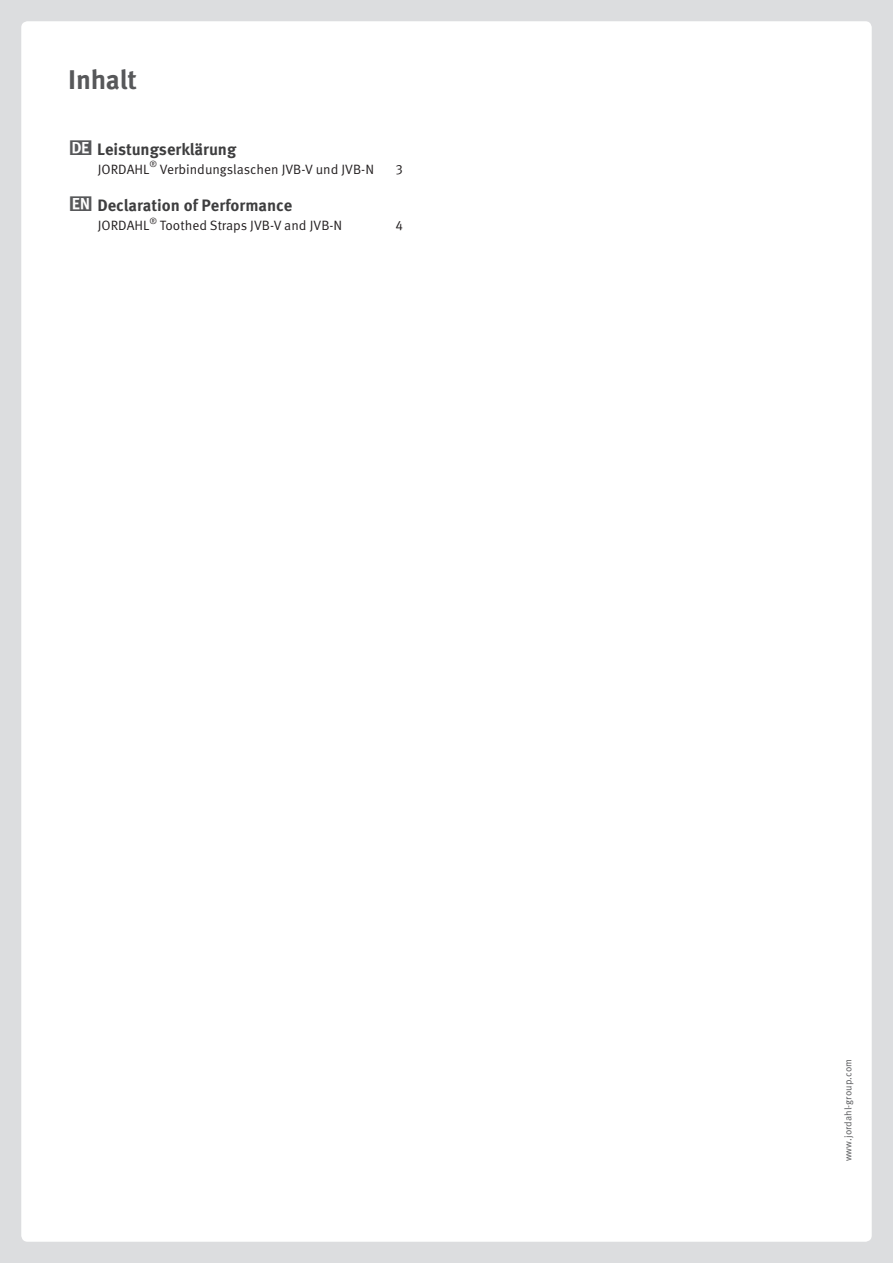
<style>
.page{position:relative;width:893px;height:1263px;background:#dcdddf}
.page>*{position:absolute;margin:0;border:0;box-sizing:border-box;transform-origin:0 0}
.t1{font:700 27px "Meta Pro";letter-spacing:-.01em;color:#57585a}
.t2{font:700 16.5px "Meta Pro";color:#3e3e3f}
.t3{font:13.5px "Meta Pro";color:#231f20}
.t4{font:9.75px "Meta Pro";letter-spacing:.01em;color:#57585a}
.s1{font-family:"Meta Bold Zeichen";font-weight:400;font-size:21px;color:#57585a}
</style>
<div class="page">
<div style="left:21px;top:21px;width:851px;height:1221px;background:#fff;border-radius:6px"></div>
<h1 class="t1" style="left:68px;top:58px;width:71px">Inhalt</h1>
<p class="t2" style="left:68px;top:136px;width:170px"><span class="s1">D</span>Leistungserklärung</p>
<p class="t3" style="left:98px;top:159px;width:13px">JORDAH</p>
<p class="t3" style="left:143px;top:159px;width:227px">L<sup>®</sup> Verbindungslaschen JVB-V und JVB-N</p>
<p class="t3" style="left:396px;top:159px;width:9px">3</p>
<p class="t2" style="left:68px;top:192px;width:226px"><span class="s1">E</span>Declaration of Performance</p>
<p class="t3" style="left:98px;top:215px;width:13px">JORDAH</p>
<p class="t3" style="left:143px;top:215px;width:198px">L<sup>®</sup> Toothed Straps JVB-V and JVB-N</p>
<p class="t3" style="left:396px;top:215px;width:9px">4</p>
<p class="t4" style="left:841px;top:1161px;width:104px;rotate:-90deg">www.jordahl-group.com</p>
</div>
